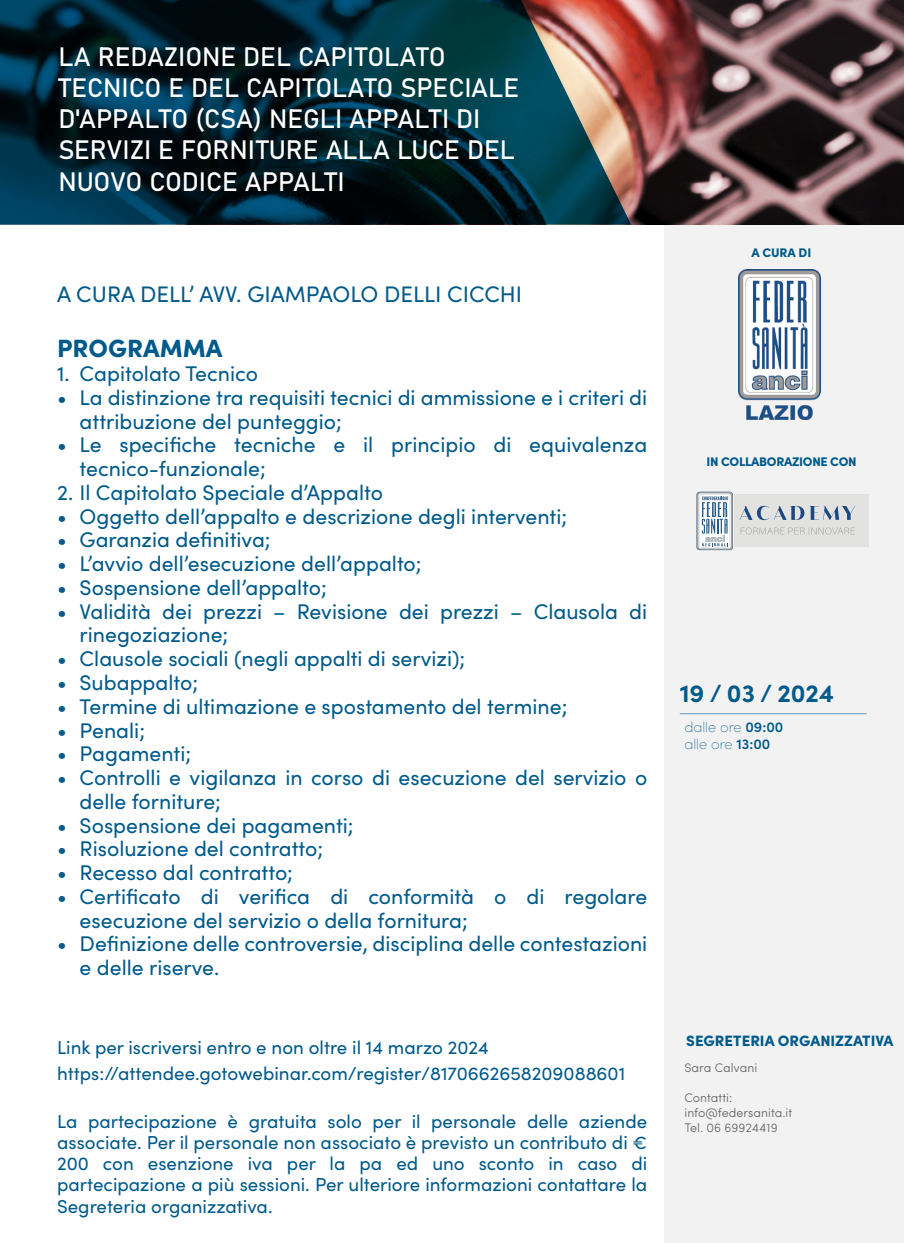
<style>
.page{position:relative;width:904px;height:1243px;background:#fff}
.page>*{position:absolute;margin:0;border:0;box-sizing:border-box;transform-origin:0 0}
.t1{font:26.25px/31.2px "Bahnschrift";color:#fff}
.t2{font:700 25px "Sofia Pro";color:#005a8a}
.t3{font:900 25px "Sofia Pro";color:#005a8a}
.t4{font:22.5px "Sofia Pro";color:#005a8a}
.t5{font:21.25px/23.8px "Sofia Pro";color:#005a8a}
.t6{font:18.75px/21.2px "Sofia Pro";color:#005a8a}
.t7{font:900 15px "Sofia Pro";color:#005a8a}
.t8{font:200 14.38px/17.2px "Sofia Pro";color:#005a8a}
.t9{font:300 12.5px/15px "Sofia Pro";color:#666}
.t10{font:900 12.5px "Sofia Pro";letter-spacing:-.025em;color:#005a8a}
.s1{font-weight:600}
</style>
<div class="page">
<div style="left:665px;top:61px;width:239px;height:1182px;background:#f2f2f2"></div>
<img style="left:631px;top:0;width:273px;height:225px">
<svg style="left:0;top:0;width:631px;height:225px;background:#12303a"></svg>
<hr style="left:680px;top:713px;width:186px;height:1px;background:#80acc5">
<div style="left:734px;top:494px;width:135px;height:53px;background:#e2e2e1"></div>
<svg style="left:740px;top:506px;width:115px;height:14px"></svg>
<svg style="left:740px;top:527px;width:115px;height:7px"></svg>
<svg style="left:696px;top:492px;width:37px;height:58px"></svg>
<img style="left:738px;top:269px;width:83px;height:150px">
<p class="t1" style="left:58px;top:39px;width:462px">LA REDAZIONE DEL CAPITOLATO<br>TECNICO E DEL CAPITOLATO SPECIALE<br>D'APPALTO (CSA) NEGLI APPALTI DI<br>SERVIZI E FORNITURE ALLA LUCE DEL<br>NUOVO CODICE APPALTI</p>
<p class="t4" style="left:57px;top:278px;width:467px">A CURA DELL’ AVV. GIAMPAOLO DELLI CICCHI</p>
<p class="t3" style="left:57px;top:329px;width:167px">PROGRAMMA</p>
<p class="t5" style="left:57px;top:360px;width:202px">1. Capitolato Tecnico</p>
<p class="t5" style="left:80px;top:384px;width:569px;text-indent:-23px">• La distinzione tra requisiti tecnici di ammissione e i criteri di attribuzione del punteggio;</p>
<p class="t5" style="left:80px;top:432px;width:569px;text-indent:-23px">• Le specifiche tecniche e il principio di equivalenza tecnico-funzionale;</p>
<p class="t5" style="left:57px;top:479px;width:327px">2. Il Capitolato Speciale d’Appalto</p>
<p class="t5" style="left:57px;top:503px;width:512px">• Oggetto dell’appalto e descrizione degli interventi;</p>
<p class="t5" style="left:57px;top:527px;width:215px">• Garanzia definitiva;</p>
<p class="t5" style="left:57px;top:551px;width:366px">• L’avvio dell’esecuzione dell’appalto;</p>
<p class="t5" style="left:57px;top:574px;width:271px">• Sospensione dell’appalto;</p>
<p class="t5" style="left:80px;top:598px;width:569px;text-indent:-23px">• Validità dei prezzi – Revisione dei prezzi – Clausola di rinegoziazione;</p>
<p class="t5" style="left:57px;top:646px;width:410px">• Clausole sociali (negli appalti di servizi);</p>
<p class="t5" style="left:57px;top:669px;width:142px">• Subappalto;</p>
<p class="t5" style="left:57px;top:693px;width:512px">• Termine di ultimazione e spostamento del termine;</p>
<p class="t5" style="left:57px;top:717px;width:89px">• Penali;</p>
<p class="t5" style="left:57px;top:741px;width:136px">• Pagamenti;</p>
<p class="t5" style="left:80px;top:764px;width:569px;text-indent:-23px">• Controlli e vigilanza in corso di esecuzione del servizio o delle forniture;</p>
<p class="t5" style="left:57px;top:812px;width:298px">• Sospensione dei pagamenti;</p>
<p class="t5" style="left:57px;top:836px;width:268px">• Risoluzione del contratto;</p>
<p class="t5" style="left:57px;top:859px;width:237px">• Recesso dal contratto;</p>
<p class="t5" style="left:80px;top:883px;width:569px;text-indent:-23px">• Certificato di verifica di conformità o di regolare esecuzione del servizio o della fornitura;</p>
<p class="t5" style="left:80px;top:931px;width:569px;text-indent:-23px">• Definizione delle controversie, disciplina delle contestazioni e delle riserve.</p>
<p class="t6" style="left:57px;top:1033px;width:569px;line-height:26.2px">Link per iscriversi entro e non oltre il 14 marzo 2024 https://attendee.gotowebinar.com/register/8170662658209088601</p>
<p class="t6" style="left:57px;top:1109px;width:592px;text-align:justify">La partecipazione è gratuita solo per il personale delle aziende associate. Per il personale non associato è previsto un contributo di € 200 con esenzione iva per la pa ed uno sconto in caso di partecipazione a più sessioni. Per ulteriore informazioni contattare la Segreteria organizzativa.</p>
<p class="t10" style="left:751px;top:243px;width:61px">A CURA DI</p>
<p class="t10" style="left:706px;top:451px;width:152px">IN COLLABORAZIONE CON</p>
<p class="t2" style="left:680px;top:674px;width:156px">19 / 03 / 2024</p>
<p class="t8" style="left:684px;top:717px;width:100px">dalle ore <span class="s1">09:00 </span>alle ore <span class="s1">13:00</span></p>
<p class="t7" style="left:686px;top:1028px;width:209px">SEGRETERIA ORGANIZZATIVA</p>
<p class="t9" style="left:684px;top:1059px;width:74px">Sara Calvani</p>
<p class="t9" style="left:684px;top:1089px;width:109px">Contatti: info@federsanita.it<br>Tel. 06 69924419</p>
</div>
